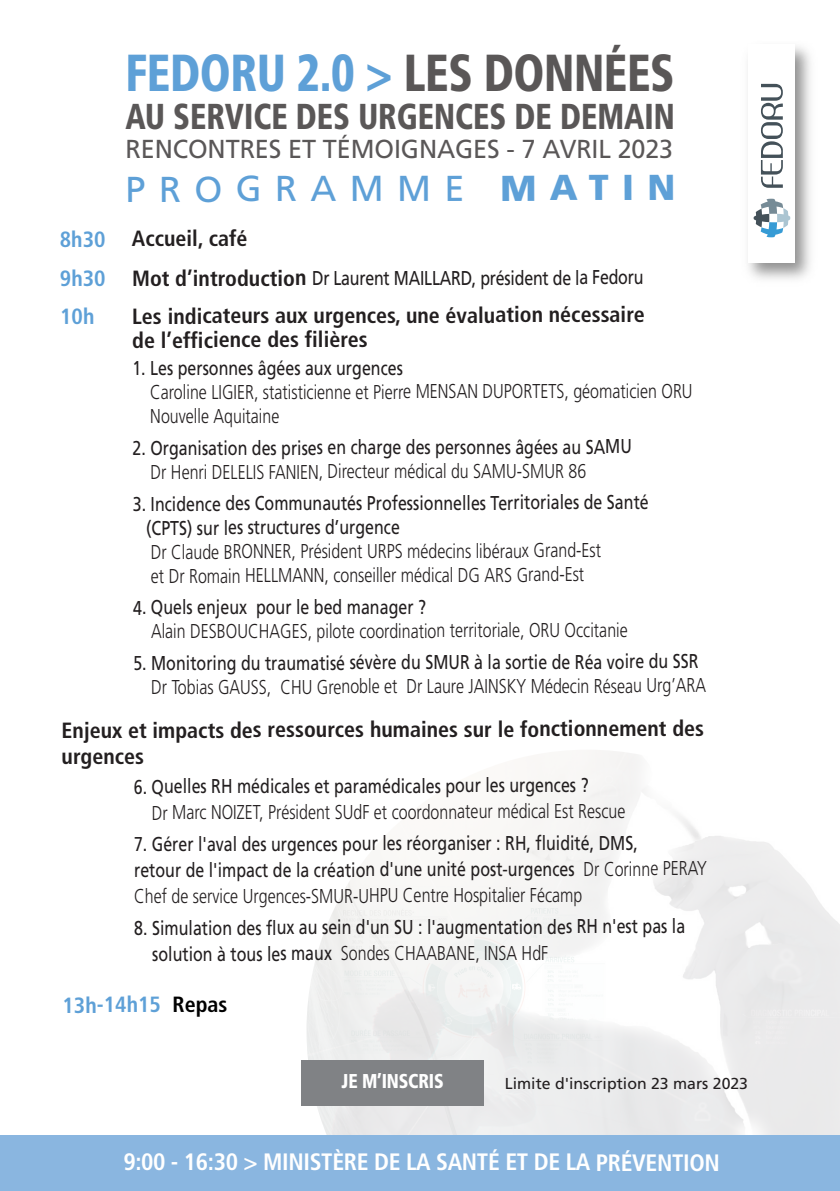
<style>
.page{position:relative;width:840px;height:1191px;background:#fff}
.page>*{position:absolute;margin:0;border:0;box-sizing:border-box;transform-origin:0 0}
.t1{font:900 condensed 52px "Frutiger";letter-spacing:-.01em;color:#5ea0d7;scale:.87 1}
.t2{font:900 condensed 36px "Frutiger";color:rgb(35 31 32/.75);scale:.87 1}
.t3{font:36px "Frutiger";letter-spacing:.365em;color:#5ea0d7}
.t4{font:26px "Frutiger";letter-spacing:-.005em;color:rgb(35 31 32/.75)}
.t5{font:700 condensed 23.8px "Frutiger";letter-spacing:-.015em;color:#fff}
.t6{font:700 condensed 22px/24.6px "Frutiger";letter-spacing:-.005em;color:#231f20}
.t7{font:700 condensed 22px "Frutiger";letter-spacing:-.005em;color:#5ea0d7}
.t8{font:20px/26px "Frutiger";letter-spacing:-.005em;color:#231f20;scale:.8 1}
.t9{font:300 20px/24.6px "Frutiger";letter-spacing:-.005em;color:#231f20;scale:.8 1}
.t10{font:900 condensed 20px "Frutiger";letter-spacing:-.01em;color:#fff;scale:.9 1}
.t11{font:15.8px "Frutiger";color:#231f20}
.s1{color:rgb(35 31 32/.75)}
.s2{font-weight:900}
.s3{color:#5ea0d7}
.s4{font-weight:700;font-stretch:condensed;font-size:22px;color:#5ea0d7}
.s5{font-weight:700;font-stretch:condensed;font-size:22px}
.s6{font-weight:300}
.s7{color:#000}
</style>
<div class="page">
<svg style="left:760px;top:84px;width:22px;height:104px"></svg>
<svg style="left:753px;top:199px;width:36px;height:38px"></svg>
<div style="left:0;top:1135px;width:839px;height:56px;background:#8ab6e0"></div>
<div style="left:301px;top:1060px;width:182px;height:45px;background:#808285"></div>
<h1 class="t1" style="left:125px;top:52px;width:632px">FEDORU 2.0 &gt; <span class="s1">LES DONNÉES</span></h1>
<h2 class="t2" style="left:125px;top:102px;width:632px">AU SERVICE DES URGENCES DE DEMAIN</h2>
<h3 class="t4" style="left:125px;top:139px;width:549px">RENCONTRES ET TÉMOIGNAGES - 7 AVRIL 2023</h3>
<h2 class="t3" style="left:125px;top:174px;width:551px">PROGRAMME <span class="s2">MATIN</span></h2>
<p class="t6" style="left:60px;top:228px;width:189px"><span class="s3">8h30</span> Accueil, café</p>
<p class="t8" style="left:60px;top:266px;width:730px"><span class="s4">9h30</span> <span class="s5">Mot d’introduction</span> Dr Laurent MAILLARD, président de la Fedoru</p>
<p class="t7" style="left:60px;top:307px;width:36px">10h</p>
<p class="t6" style="left:132px;top:305px;width:514px">Les indicateurs aux urgences, une évaluation nécessaire de l’efficience des filières</p>
<p class="t8" style="left:132px;top:356px;width:339px">1. Les personnes âgées aux urgences</p>
<p class="t9" style="left:150px;top:381px;width:679px">Caroline LIGIER, statisticienne et Pierre MENSAN DUPORTETS, géomaticien ORU<br>Nouvelle Aquitaine</p>
<p class="t8" style="left:132px;top:436px;width:625px">2. Organisation des prises en charge des personnes âgées au SAMU</p>
<p class="t9" style="left:150px;top:460px;width:546px">Dr Henri DELELIS FANIEN, Directeur médical du SAMU-SMUR 86</p>
<p class="t8" style="left:146px;top:492px;width:629px;line-height:24.4px;text-indent:-13px">3. Incidence des Communautés Professionnelles Territoriales de Santé (CPTS) sur les structures d’urgence</p>
<p class="t9" style="left:151px;top:540px;width:564px;line-height:24px">Dr Claude BRONNER, Président URPS médecins libéraux Grand-Est et Dr Romain HELLMANN, conseiller médical DG ARS Grand-Est</p>
<p class="t8" style="left:133px;top:595px;width:367px">4. Quels enjeux pour le bed manager ?</p>
<p class="t9" style="left:151px;top:620px;width:597px">Alain DESBOUCHAGES, pilote coordination territoriale, ORU Occitanie</p>
<p class="t8" style="left:133px;top:651px;width:707px">5. Monitoring du traumatisé sévère du SMUR à la sortie de Réa voire du SSR</p>
<p class="t9" style="left:151px;top:675px;width:694px">Dr Tobias GAUSS, CHU Grenoble et Dr Laure JAINSKY Médecin Réseau Urg’ARA</p>
<p class="t6" style="left:62px;top:717px;width:644px;line-height:27px">Enjeux et impacts des ressources humaines sur le fonctionnement des urgences</p>
<p class="t8" style="left:134px;top:774px;width:570px">6. Quelles RH médicales et paramédicales pour les urgences ?</p>
<p class="t9" style="left:152px;top:801px;width:593px">Dr Marc NOIZET, Président SUdF et coordonnateur médical Est Rescue</p>
<p class="t8" style="left:134px;top:832px;width:717px">7. Gérer l'aval des urgences pour les réorganiser : RH, fluidité, DMS,<br>retour de l'impact de la création d'une unité post-urgences <span class="s6">Dr Corinne PERAY<br>Chef de service Urgences-SMUR-UHPU Centre Hospitalier Fécamp</span></p>
<p class="t8" style="left:152px;top:915px;width:667px;text-indent:-18px">8. Simulation des flux au sein d'un SU : l'augmentation des RH n'est pas la solution à tous les maux <span class="s6">Sondes CHAABANE, INSA HdF</span></p>
<p class="t7" style="left:62px;top:996px;width:166px">13h-14h15 <span class="s7">Repas</span></p>
<p class="t10" style="left:341px;top:1073px;width:115px">JE M’INSCRIS</p>
<p class="t11" style="left:504px;top:1077px;width:245px">Limite d'inscription 23 mars 2023</p>
<p class="t5" style="left:123px;top:1152px;width:597px">9:00 - 16:30 &gt; MINISTÈRE DE LA SANTÉ ET DE LA PRÉVENTION</p>
</div>
